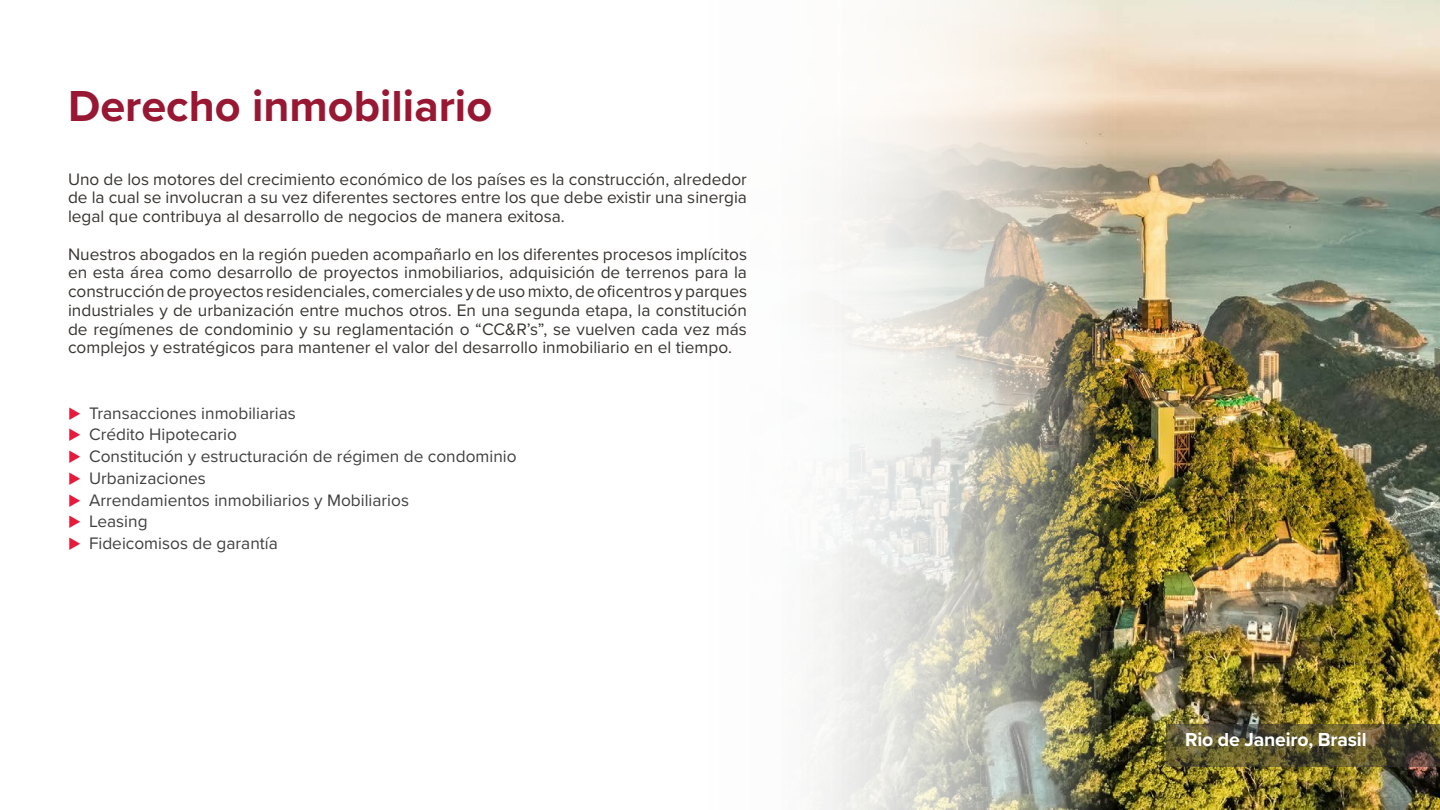
<style>
.page{position:relative;width:1440px;height:810px;background:#fff}
.page>*{position:absolute;margin:0;border:0;box-sizing:border-box;transform-origin:0 0}
.t1{font:700 45px "Proxima Nova";color:#981732}
.t2{font:700 19.5px "Proxima Nova";letter-spacing:-.01em;color:#fff}
.t3{font:17.25px/18.8px "Proxima Nova";color:#383532;text-align:justify}
.t4{font:17.25px/21.8px "Proxima Nova";color:#404040}
</style>
<div class="page">
<img style="left:1356px;top:0;width:84px;height:810px">
<img style="left:813px;top:0;width:543px;height:810px">
<svg style="left:1166px;top:725px;width:274px;height:42px;background:#5a522e"></svg>
<h1 class="t1" style="left:68px;top:72px;width:426px">Derecho inmobiliario</h1>
<p class="t3" style="left:68px;top:169px;width:680px">Uno de los motores del crecimiento económico de los países es la construcción, alrededor de la cual se involucran a su vez diferentes sectores entre los que debe existir una sinergia legal que contribuya al desarrollo de negocios de manera exitosa.</p>
<p class="t3" style="left:68px;top:244px;width:681px">Nuestros abogados en la región pueden acompañarlo en los diferentes procesos implícitos en esta área como desarrollo de proyectos inmobiliarios, adquisición de terrenos para la construcción de proyectos residenciales, comerciales y de uso mixto, de oficentros y parques industriales y de urbanización entre muchos otros. En una segunda etapa, la constitución de regímenes de condominio y su reglamentación o “CC&amp;R’s”, se vuelven cada vez más complejos y estratégicos para mantener el valor del desarrollo inmobiliario en el tiempo.</p>
<p class="t4" style="left:89px;top:401px;width:429px">Transacciones inmobiliarias<br>Crédito Hipotecario<br>Constitución y estructuración de régimen de condominio<br>Urbanizaciones<br>Arrendamientos inmobiliarios y Mobiliarios<br>Leasing<br>Fideicomisos de garantía</p>
<p class="t2" style="left:1185px;top:725px;width:183px">Rio de Janeiro, Brasil</p>
</div>
